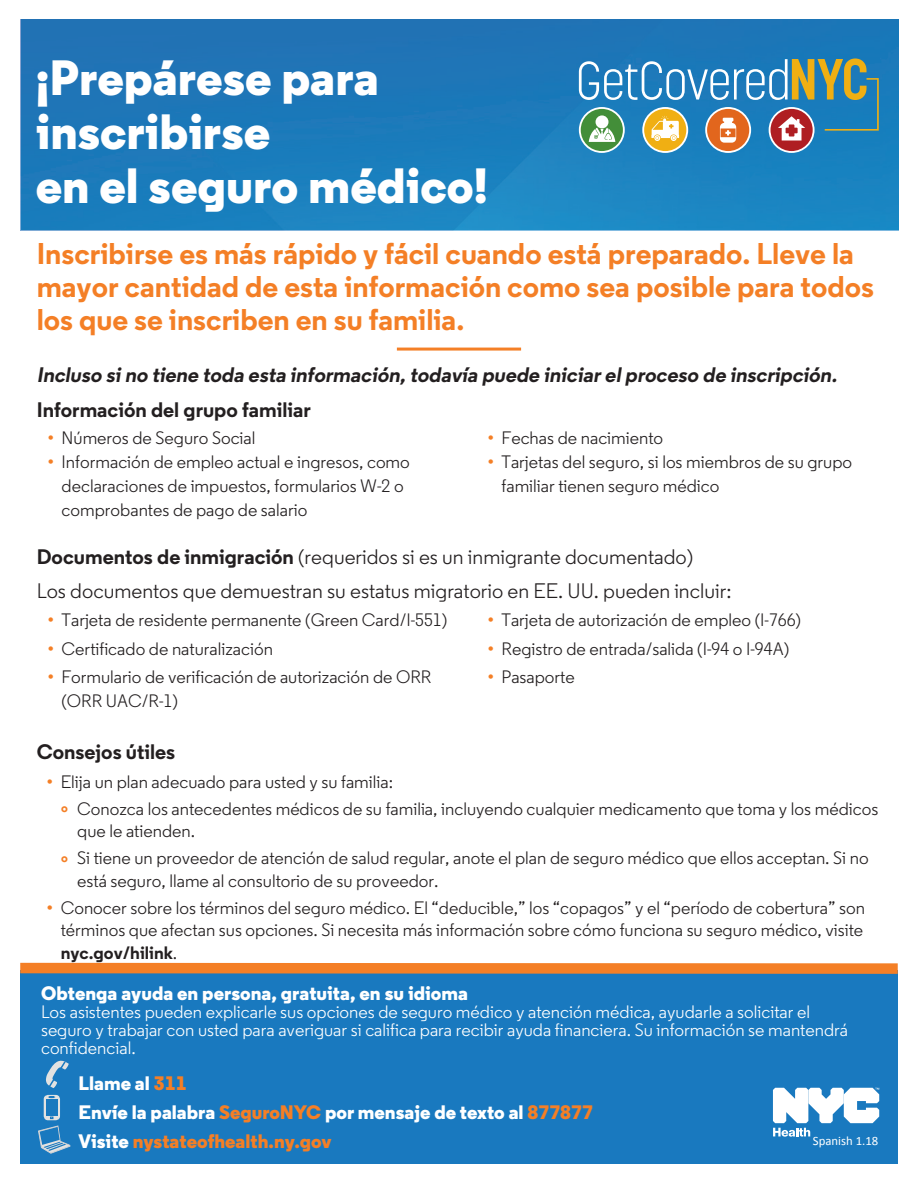
<style>
.page{position:relative;width:918px;height:1188px;background:#fff}
.page>*{position:absolute;margin:0;border:0;box-sizing:border-box;transform-origin:0 0}
.t1{font:800 49.5px/54px "A2 Regular";color:#fff}
.t2{font:700 30px/33px "A2 Regular";color:#f47f26}
.t3{font:21px/33.8px "A2 Regular";color:#231f20}
.t4{font:italic 700 21px "A2 Regular";color:#231f20}
.t5{font:700 21px "A2 Regular";color:#231f20}
.t6{font:800 19.5px/29.2px "A2 Regular";color:#fff}
.t7{font:18px/24px "A2 Regular";color:#231f20}
.t8{font:18px/18px "A2 Regular";color:#fff}
.t9{font:12.75px "Calibri";color:#fff}
.s1{font-weight:700;color:#f47f26}
.s2{font-weight:700}
.s3{color:#f47f26}
</style>
<div class="page">
<img style="left:21px;top:20px;width:878px;height:210px">
<hr style="left:397px;top:348px;width:124px;height:3px;background:#f47f26">
<svg style="left:579px;top:58px;width:300px;height:95px;background:#6090a3"></svg>
<div style="left:20px;top:970px;width:878px;height:193px;background:#1979bf"></div>
<svg style="left:20px;top:962px;width:878px;height:12px;background:#ed8a3e"></svg>
<svg style="left:44px;top:1095px;width:16px;height:25px"></svg>
<svg style="left:46px;top:1060px;width:23px;height:39px"></svg>
<div style="left:46px;top:1099px;width:11px;height:17px;background:#1979bf"></div>
<svg style="left:38px;top:1125px;width:33px;height:29px"></svg>
<svg style="left:773px;top:1088px;width:106px;height:49px"></svg>
<h1 class="t1" style="left:36px;top:51px;width:454px">¡Prepárese para inscribirse<br>en el seguro médico!</h1>
<h2 class="t2" style="left:37px;top:236px;width:839px">Inscribirse es más rápido y fácil cuando está preparado. Lleve la mayor cantidad de esta información como sea posible para todos los que se inscriben en su familia.</h2>
<p class="t4" style="left:37px;top:360px;width:806px">Incluso sino tiene toda esta información,todavía puede iniciarelproceso de inscripción.</p>
<p class="t5" style="left:37px;top:396px;width:276px">Información del grupo familiar</p>
<p class="t7" style="left:47px;top:426px;width:210px"><span class="s1">•</span> Números de Seguro Social</p>
<p class="t7" style="left:62px;top:450px;width:350px;text-indent:-14px"><span class="s1">•</span> Información de empleo actual e ingresos, como declaraciones de impuestos, formularios W-2 o comprobantes de pago de salario</p>
<p class="t7" style="left:488px;top:426px;width:177px"><span class="s1">•</span> Fechas de nacimiento</p>
<p class="t7" style="left:502px;top:450px;width:352px;text-indent:-14px"><span class="s1">•</span> Tarjetas del seguro, si los miembros de su grupo familiar tienen seguro médico</p>
<p class="t3" style="left:37px;top:540px;width:696px"><span class="s2">Documentos de inmigración</span> (requeridos si es un inmigrante documentado)<br>Los documentos que demuestran su estatus migratorio en EE. UU. pueden incluir:</p>
<p class="t7" style="left:47px;top:608px;width:401px"><span class="s1">•</span> Tarjeta de residente permanente (Green Card/I-551)</p>
<p class="t7" style="left:47px;top:636px;width:227px"><span class="s1">•</span> Certificado de naturalización</p>
<p class="t7" style="left:61px;top:665px;width:372px;text-indent:-14px"><span class="s1">•</span> Formulario de verificación de autorización de ORR (ORR UAC/R-1)</p>
<p class="t7" style="left:488px;top:608px;width:315px"><span class="s1">•</span> Tarjeta de autorización de empleo (I-766)</p>
<p class="t7" style="left:488px;top:636px;width:303px"><span class="s1">•</span> Registro de entrada/salida (I-94 o I-94A)</p>
<p class="t7" style="left:488px;top:665px;width:89px"><span class="s1">•</span> Pasaporte</p>
<p class="t5" style="left:37px;top:738px;width:140px">Consejos útiles</p>
<p class="t7" style="left:61px;top:768px;width:819px;line-height:26.8px;text-indent:-14px"><span class="s1">•</span> Elija un plan adecuado para usted y su familia:<br><span class="s1">°</span> Conozca los antecedentes médicos de su familia, incluyendo cualquier medicamento que toma y los médicos</p>
<p class="t7" style="left:61px;top:818px;width:810px;line-height:26.8px;text-indent:17px">que le atienden.<br><span class="s1">°</span> Si tiene un proveedor de atención de salud regular, anote el plan de seguro médico que ellos acceptan. Si no</p>
<p class="t7" style="left:77px;top:868px;width:363px">está seguro, llame al consultorio de su proveedor.</p>
<p class="t7" style="left:61px;top:896px;width:806px;line-height:22.5px;text-align:justify;text-indent:-14px"><span class="s1">•</span> Conocer sobre los términos del seguro médico. El “deducible,” los “copagos” y el “período de cobertura” son términos que afectan sus opciones. Si necesita más información sobre cómo funciona su seguro médico, visite <span class="s2">nyc.gov/hilink</span>.</p>
<p class="t6" style="left:41px;top:979px;width:428px">Obtenga ayuda en persona, gratuita, en su idioma</p>
<p class="t8" style="left:41px;top:1003px;width:809px">Los asistentes pueden explicarle sus opciones de seguro médico y atención médica, ayudarle a solicitar el seguro y trabajar con usted para averiguar si califica para recibir ayuda financiera. Su información se mantendrá confidencial.</p>
<p class="t6" style="left:79px;top:1069px;width:516px">Llame al <span class="s3">311<br></span>Envíe la palabra <span class="s3">SeguroNYC</span> por mensaje de texto al <span class="s3">877877<br></span>Visite <span class="s3">nystateofhealth.ny.gov</span></p>
<p class="t9" style="left:813px;top:1133px;width:67px">Spanish 1.18</p>
</div>
